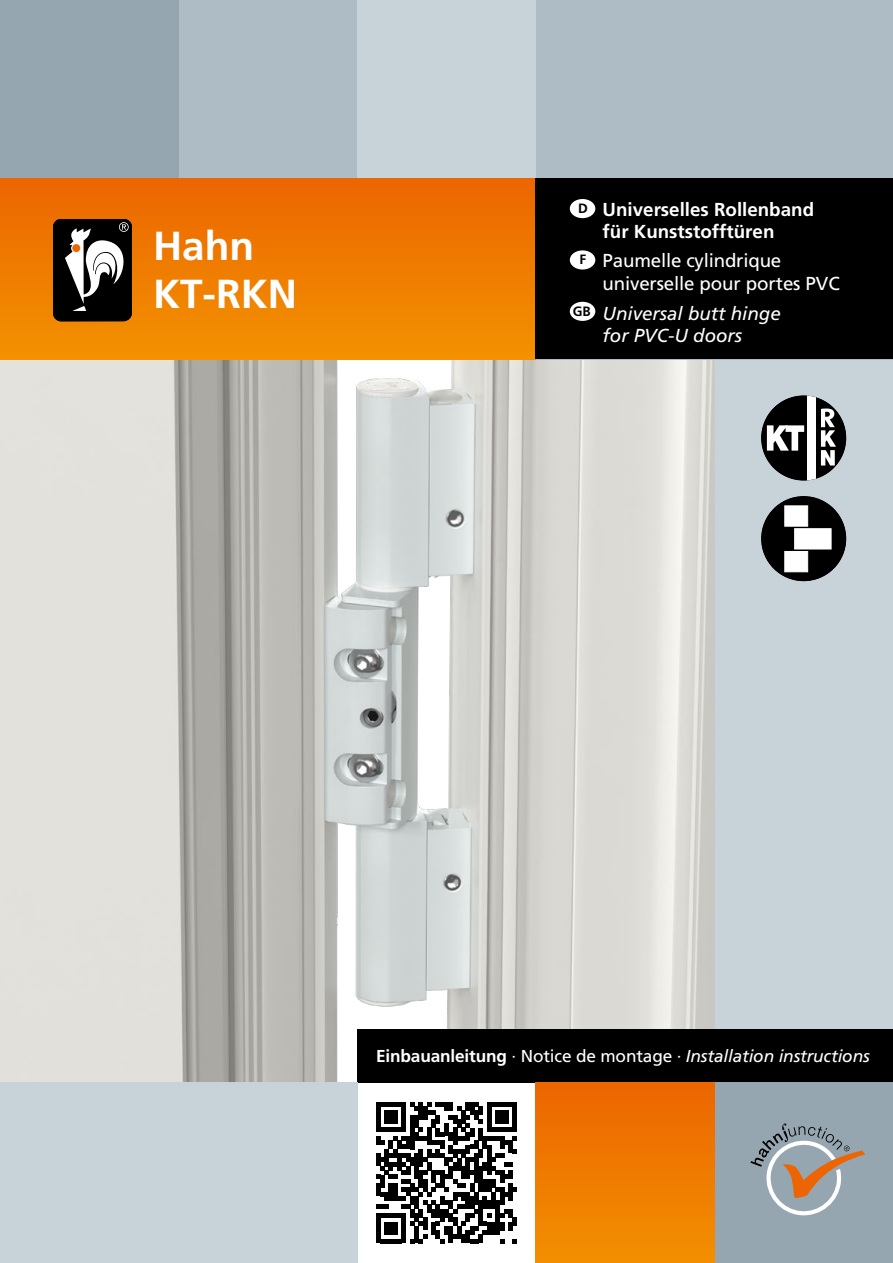
<style>
.page{position:relative;width:893px;height:1263px;background:#fff}
.page>*{position:absolute;margin:0;border:0;box-sizing:border-box;transform-origin:0 0}
.t1{font:700 40.5px/48.6px "Frutiger LT Pro";color:#fff}
.t2{font:18.75px/22.5px "Frutiger LT Pro";letter-spacing:-.01em;color:#fff}
.t3{font:700 18.75px/22.5px "Frutiger LT Pro";color:#fff}
.t4{font:italic 18.75px/22.5px "Frutiger LT Pro";color:#fff;text-align:center}
.t5{font:italic 17.25px "Frutiger LT Pro";letter-spacing:-.01em;color:#fff}
.s1{font-weight:700;font-style:normal}
.s2{font-style:normal}
</style>
<div class="page">
<div style="left:0;top:359px;width:893px;height:723px;background:#c8d3d9"></div>
<img style="left:0;top:359px;width:714px;height:723px">
<div style="left:761px;top:395px;width:85px;height:85px;background:#000;border-radius:50%"></div>
<div style="left:807px;top:395px;width:9px;height:85px;background:#fff"></div>
<svg style="left:767px;top:425px;width:37px;height:26px"></svg>
<svg style="left:821px;top:408px;width:15px;height:57px"></svg>
<div style="left:536px;top:0;width:357px;height:359px;background:#aebcc5"></div>
<div style="left:357px;top:1029px;width:536px;height:53px;background:#000"></div>
<div style="left:714px;top:1082px;width:179px;height:181px;background:#95a6b0"></div>
<svg style="left:750px;top:1123px;width:115px;height:92px"></svg>
<svg style="left:376px;top:1102px;width:141px;height:141px"></svg>
<div style="left:179px;top:0;width:178px;height:179px;background:#aebcc5"></div>
<div style="left:357px;top:0;width:179px;height:179px;background:#c8d3d9"></div>
<div style="left:0;top:1082px;width:357px;height:181px;background:#c8d3d9"></div>
<div style="left:0;top:0;width:179px;height:179px;background:#95a6b0"></div>
<div style="left:536px;top:1082px;width:178px;height:181px;background:linear-gradient(to bottom,#ec6600,#f28f00)"></div>
<div style="left:0;top:179px;width:536px;height:180px;background:linear-gradient(to bottom,#ec6600,#f29100)"></div>
<div style="left:53px;top:219px;width:79px;height:102px;background:#000;border-radius:8px"></div>
<div style="left:53px;top:219px;width:79px;height:102px;border:1px solid #000;border-radius:8px"></div>
<svg style="left:65px;top:222px;width:66px;height:89px"></svg>
<div style="left:536px;top:179px;width:357px;height:180px;background:#000"></div>
<div style="left:570px;top:199px;width:25px;height:19px;background:#fff;border-radius:50%"></div>
<div style="left:570px;top:250px;width:25px;height:20px;background:#fff;border-radius:50%"></div>
<div style="left:570px;top:302px;width:25px;height:19px;background:#fff;border-radius:50%"></div>
<div style="left:761px;top:496px;width:85px;height:85px;background:#000;border-radius:50%"></div>
<div style="left:794px;top:528px;width:38px;height:21px;background:#fff;border:1px solid #fff"></div>
<div style="left:784px;top:551px;width:24px;height:21px;background:#fff;border:1px solid #fff"></div>
<div style="left:784px;top:505px;width:24px;height:22px;background:#fff;border:1px solid #fff"></div>
<h1 class="t1" style="left:153px;top:221px;width:146px">Hahn<br>KT-RKN</h1>
<p class="t3" style="left:603px;top:198px;width:213px;text-indent:-25px"><sup>D</sup> Universelles Rollenband für Kunststofftüren</p>
<p class="t2" style="left:603px;top:250px;width:239px;text-indent:-23px"><sup>F</sup> Paumelle cylindrique universelle pour portes PVC</p>
<p class="t4" style="left:573px;top:302px;width:209px"><sup>GB</sup> Universal butt hinge for PVC-U doors</p>
<p class="t5" style="left:376px;top:1046px;width:495px"><span class="s1">Einbauanleitung</span> <span class="s2">· Notice de montage ·</span> Installation instructions</p>
</div>
